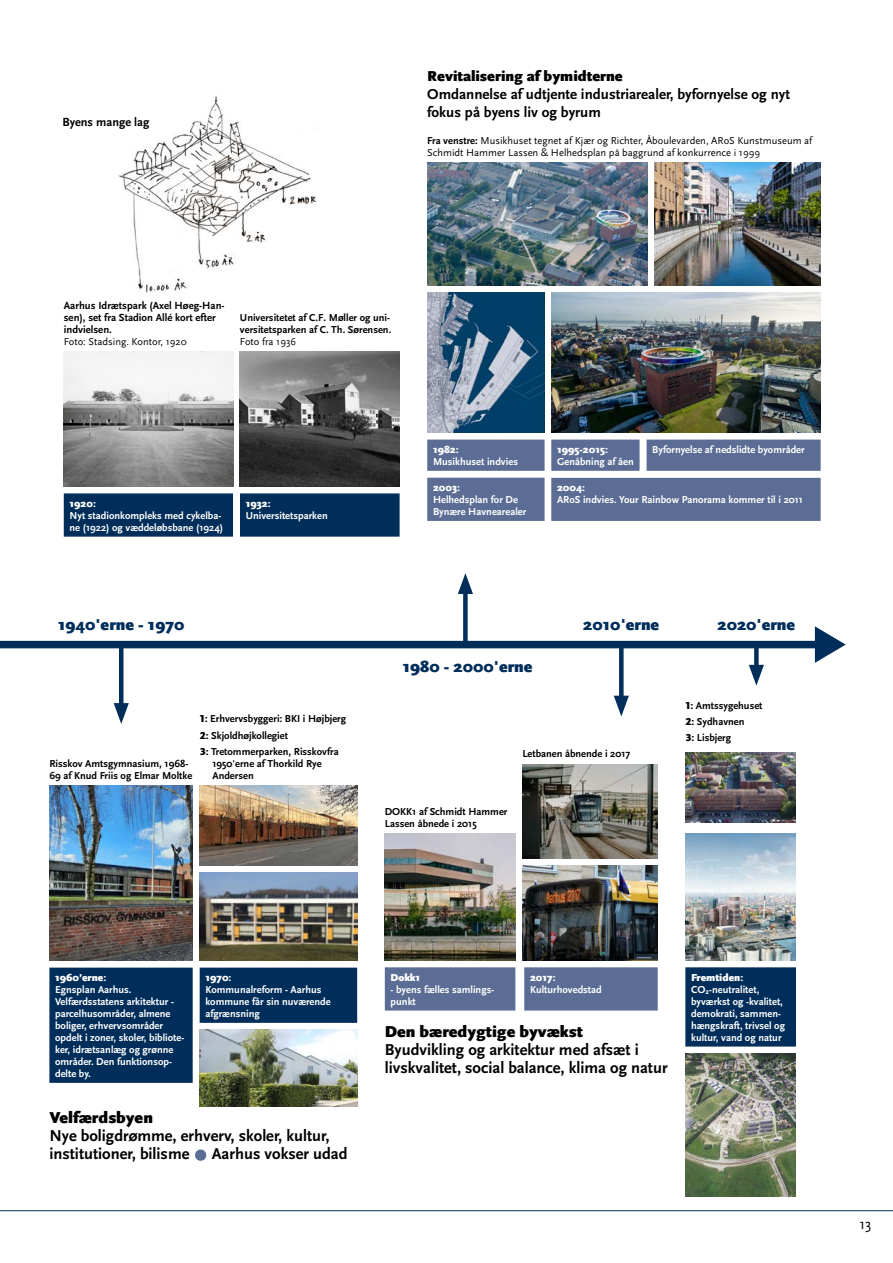
<style>
.page{position:relative;width:893px;height:1263px;background:#fff}
.page>*{position:absolute;margin:0;border:0;box-sizing:border-box;transform-origin:0 0}
.t1{font:700 16.5px/18px "Scala Sans OT";color:#000}
.t2{font:900 16.5px "Scala Sans OT";color:#002e5a}
.t3{font:900 16.5px "Scala Sans OT";color:#000}
.t4{font:700 15px/18px "Scala Sans OT";color:#000}
.t5{font:900 15px "Scala Sans OT";color:#000}
.t6{font:15px "Scala Sans OT";color:#000}
.t7{font:700 12.3px "Scala Sans OT";color:#000}
.t8{font:700 10.8px/12px "Scala Sans OT";color:#000}
.t9{font:700 10.5px/12px "Scala Sans OT";color:#fff}
.t10{font:700 10.5px/12px "Scala Sans OT";color:#000}
.t11{font:10.5px/12px "Scala Sans OT";color:#000}
.t12{font:900 10.5px "Scala Sans OT";color:#fff}
.s1{font-weight:700}
.s2{font-weight:900}
.s3{color:#5b6d94}
</style>
<div class="page">
<hr style="left:0;top:1210px;width:893px;height:1px;background:#002e5a">
<img style="left:119px;top:96px;width:198px;height:197px">
<svg style="left:63px;top:493px;width:337px;height:44px;background:#0a3660"></svg>
<img style="left:64px;top:352px;width:169px;height:134px">
<img style="left:240px;top:352px;width:160px;height:134px">
<img style="left:427px;top:163px;width:220px;height:122px">
<img style="left:654px;top:163px;width:167px;height:122px">
<svg style="left:427px;top:439px;width:213px;height:32px;background:#64759a"></svg>
<svg style="left:646px;top:439px;width:175px;height:32px;background:#5f7197"></svg>
<img style="left:427px;top:292px;width:118px;height:141px">
<img style="left:551px;top:292px;width:270px;height:141px">
<div style="left:427px;top:477px;width:394px;height:44px;background:#5b6d94"></div>
<img style="left:685px;top:752px;width:111px;height:71px">
<img style="left:685px;top:833px;width:111px;height:127px">
<div style="left:463px;top:586px;width:5px;height:59px;background:#002e5a"></div>
<svg style="left:458px;top:573px;width:15px;height:21px"></svg>
<hr style="left:119px;top:645px;width:4px;height:66px;background:#002e5a">
<svg style="left:114px;top:703px;width:15px;height:21px"></svg>
<div style="left:619px;top:645px;width:5px;height:59px;background:#002e5a"></div>
<svg style="left:614px;top:696px;width:15px;height:20px"></svg>
<svg style="left:815px;top:626px;width:31px;height:37px"></svg>
<div style="left:0;top:641px;width:815px;height:7px;background:#002e5a"></div>
<img style="left:200px;top:873px;width:157px;height:87px">
<img style="left:49px;top:786px;width:144px;height:174px">
<img style="left:200px;top:1030px;width:157px;height:77px">
<img style="left:200px;top:786px;width:157px;height:80px">
<div style="left:49px;top:967px;width:144px;height:116px;background:#002e5a"></div>
<div style="left:199px;top:967px;width:159px;height:56px;background:#002e5a"></div>
<div style="left:384px;top:967px;width:132px;height:44px;background:#5b6d94"></div>
<div style="left:524px;top:967px;width:134px;height:44px;background:#5b6d94"></div>
<div style="left:685px;top:967px;width:111px;height:80px;background:#002e5a"></div>
<img style="left:385px;top:834px;width:130px;height:126px">
<img style="left:522px;top:866px;width:136px;height:94px">
<img style="left:522px;top:764px;width:136px;height:95px">
<div style="left:754px;top:645px;width:5px;height:28px;background:#002e5a"></div>
<svg style="left:749px;top:665px;width:15px;height:21px"></svg>
<img style="left:685px;top:1053px;width:111px;height:143px">
<p class="t7" style="left:62px;top:115px;width:89px">Byens mange lag</p>
<h2 class="t5" style="left:427px;top:67px;width:197px">Revitalisering af bymidterne</h2>
<h2 class="t4" style="left:427px;top:85px;width:364px">Omdannelse af udtjente industriarealer, byfornyelse og nyt fokus på byens liv og byrum</h2>
<p class="t11" style="left:427px;top:134px;width:386px"><span class="s1">Fra venstre:</span> Musikhuset tegnet af Kjær og Richter, Åboulevarden, ARoS Kunstmuseum af<br>Schmidt Hammer Lassen &amp; Helhedsplan på baggrund af konkurrence i 1999</p>
<p class="t8" style="left:64px;top:299px;width:162px">Aarhus Idrætspark (Axel Høeg-Han&shy;sen), set fra Stadion Allé kort efter indvielsen.</p>
<p class="t11" style="left:64px;top:335px;width:124px">Foto: Stadsing. Kontor, 1920</p>
<p class="t10" style="left:240px;top:311px;width:153px">Universitetet af C.F. Møller og uni&shy;versitetsparken af C. Th. Sørensen.</p>
<p class="t11" style="left:240px;top:335px;width:58px">Foto fra 1936</p>
<p class="t12" style="left:70px;top:497px;width:28px">1920:</p>
<p class="t9" style="left:70px;top:509px;width:155px">Nyt stadionkompleks med cykelba&shy;ne (1922) og væddeløbsbane (1924)</p>
<p class="t12" style="left:246px;top:497px;width:26px">1932:</p>
<p class="t9" style="left:246px;top:509px;width:84px">Universitetsparken</p>
<p class="t12" style="left:433px;top:443px;width:27px">1982:</p>
<p class="t9" style="left:433px;top:456px;width:87px">Musikhuset indvies</p>
<p class="t12" style="left:433px;top:481px;width:29px">2003:</p>
<p class="t9" style="left:433px;top:494px;width:95px">Helhedsplan for De<br>Bynære Havnearealer</p>
<p class="t12" style="left:557px;top:443px;width:52px">1995-2015:</p>
<p class="t9" style="left:557px;top:456px;width:78px">Genåbning af åen</p>
<p class="t9" style="left:652px;top:444px;width:154px">Byfornyelse af nedslidte byområder</p>
<p class="t12" style="left:557px;top:482px;width:30px">2004:</p>
<p class="t9" style="left:557px;top:494px;width:247px">ARoS indvies. Your Rainbow Panorama kommer til i 2011</p>
<h1 class="t2" style="left:58px;top:615px;width:128px">1940'erne - 1970</h1>
<h1 class="t2" style="left:583px;top:615px;width:78px">2010'erne</h1>
<h1 class="t2" style="left:717px;top:615px;width:79px">2020'erne</h1>
<p class="t10" style="left:200px;top:711px;width:148px;line-height:16.2px"><span class="s2">1:</span> Erhvervsbyggeri: BKI i Højbjerg<br><span class="s2">2:</span> Skjoldhøjkollegiet<br><span class="s2">3:</span> Tretommerparken, Risskovfra</p>
<p class="t10" style="left:212px;top:757px;width:111px">1950'erne af Thorkild Rye<br>Andersen</p>
<p class="t10" style="left:49px;top:757px;width:144px">Risskov Amtsgymnasium, 1968-<br>69 af Knud Friis og Elmar Moltke</p>
<h1 class="t2" style="left:403px;top:656px;width:131px">1980 - 2000'erne</h1>
<p class="t10" style="left:522px;top:748px;width:110px">Letbanen åbnende i 2017</p>
<p class="t10" style="left:385px;top:805px;width:124px">DOKK1 af Schmidt Hammer<br>Lassen åbnede i 2015</p>
<p class="t10" style="left:685px;top:697px;width:79px;line-height:16.2px"><span class="s2">1:</span> Amtssygehuset<br><span class="s2">2:</span> Sydhavnen<br><span class="s2">3:</span> Lisbjerg</p>
<p class="t12" style="left:55px;top:971px;width:53px">1960’erne:</p>
<p class="t9" style="left:55px;top:984px;width:131px">Egnsplan Aarhus.<br>Velfærdsstatens arkitektur - parcelhusområder, almene boliger, erhvervsområder opdelt i zoner, skoler, bibliote&shy;ker, idrætsanlæg og grønne områder. Den funktionsop&shy;delte by.</p>
<p class="t12" style="left:205px;top:971px;width:28px">1970:</p>
<p class="t9" style="left:205px;top:984px;width:127px">Kommunalreform - Aarhus kommune får sin nuværende afgrænsning</p>
<h1 class="t3" style="left:49px;top:1108px;width:105px">Velfærdsbyen</h1>
<h1 class="t1" style="left:49px;top:1126px;width:300px">Nye boligdrømme, erhverv, skoler, kultur, institutioner, bilisme <span class="s3">•</span> Aarhus vokser udad</h1>
<p class="t12" style="left:391px;top:971px;width:31px">Dokk1</p>
<p class="t9" style="left:391px;top:983px;width:105px">- byens fælles samlings&shy;punkt</p>
<p class="t9" style="left:691px;top:971px;width:95px"><span class="s2">Fremtiden:<br></span>CO<sub>2</sub>-neutralitet, byværkst og -kvalitet, demokrati, sammen&shy;hængskraft, trivsel og</p>
<p class="t12" style="left:530px;top:971px;width:27px">2017:</p>
<p class="t9" style="left:530px;top:983px;width:73px">Kulturhovedstad</p>
<h1 class="t3" style="left:385px;top:1022px;width:199px">Den bæredygtige byvækst</h1>
<p class="t9" style="left:691px;top:1031px;width:92px">kultur, vand og natur</p>
<h1 class="t1" style="left:385px;top:1041px;width:284px">Byudvikling og arkitektur med afsæt i livskvalitet, social balance, klima og natur</h1>
<h2 class="t6" style="left:859px;top:1215px;width:14px">13</h2>
</div>
